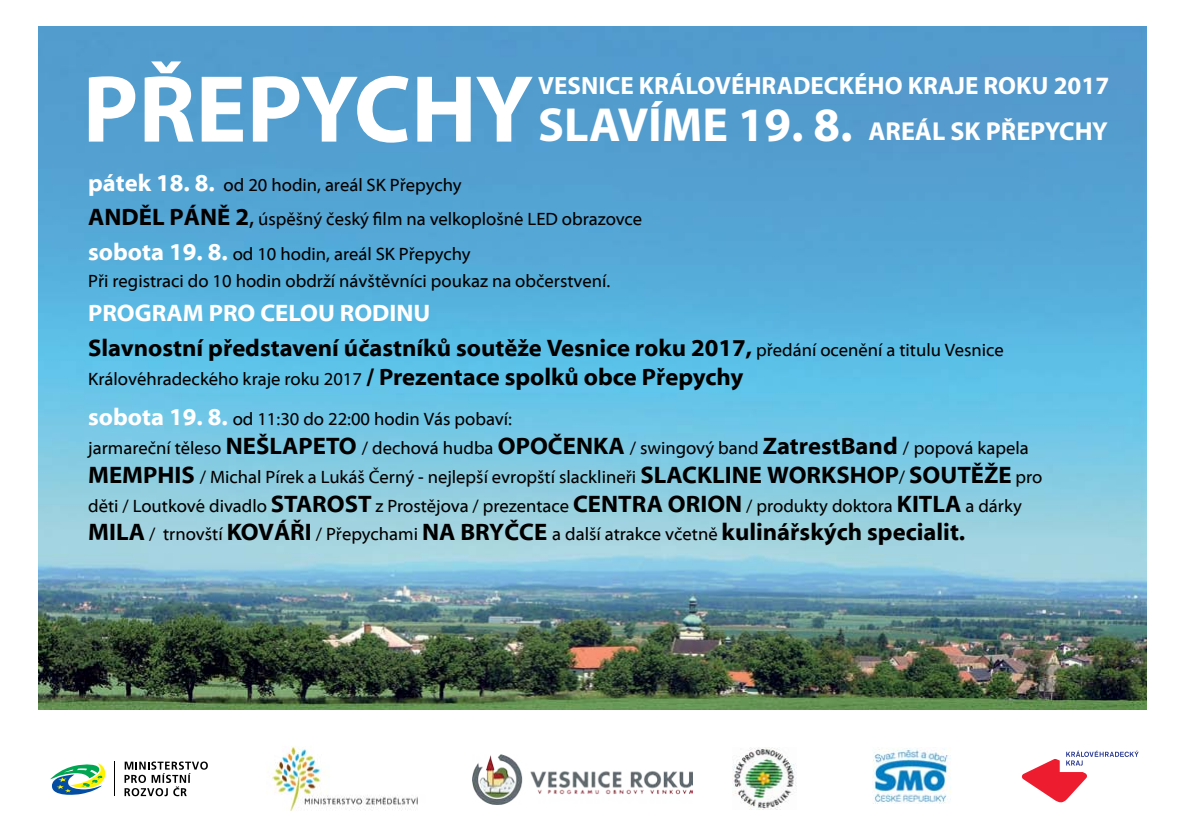
<style>
.page{position:relative;width:1191px;height:840px;background:#fff}
.page>*{position:absolute;margin:0;border:0;box-sizing:border-box;transform-origin:0 0}
.t1{font:700 48px "Myriad Pro";color:#fff}
.t2{font:700 26px "Myriad Pro";color:#fff}
.t3{font:700 25px "Myriad Pro";color:#fff}
.t4{font:700 24px/34.4px "Myriad Web Pro";color:#000}
.t5{font:18px/28.8px "Myriad Web Pro";color:#000}
.s1{font-size:96px}
.s2{font-weight:700;font-size:24px;color:#fff}
.s3{font-weight:700;font-size:24px}
.s4{font-size:24px}
.s5{color:#fff}
.s6{font-weight:400;font-size:18px}
</style>
<div class="page">
<img style="left:38px;top:27px;width:1108px;height:682px">
<img style="left:272px;top:746px;width:146px;height:65px">
<img style="left:872px;top:748px;width:78px;height:55px">
<img style="left:733px;top:747px;width:63px;height:62px">
<svg style="left:1021px;top:750px;width:117px;height:53px"></svg>
<hr style="left:114px;top:761px;width:1px;height:34px;background:#000">
<svg style="left:124px;top:761px;width:84px;height:34px"></svg>
<svg style="left:50px;top:763px;width:56px;height:32px"></svg>
<img style="left:472px;top:754px;width:220px;height:50px">
<h1 class="t1" style="left:82px;top:94px;width:771px"><span class="s1">PŘEPYCHY</span>SLAVÍME 19. 8.</h1>
<h3 class="t3" style="left:538px;top:69px;width:572px">VESNICE KRÁLOVÉHRADECKÉHO KRAJE ROKU 2017</h3>
<h2 class="t2" style="left:868px;top:114px;width:241px">AREÁL SK PŘEPYCHY</h2>
<p class="t5" style="left:88px;top:168px;width:555px;line-height:34.4px"><span class="s2">pátek 18. 8.</span> od 20 hodin, areál SK Přepychy<br><span class="s3">ANDĚL PÁNĚ 2</span><span class="s4">,</span> úspěšný český film na velkoplošné LED obrazovce <span class="s2">sobota 19. 8.</span> od 10 hodin, areál SK Přepychy</p>
<p class="t5" style="left:88px;top:267px;width:523px">Při registraci do 10 hodin obdrží návštěvníci poukaz na občerstvení.</p>
<h3 class="t4" style="left:88px;top:296px;width:917px"><span class="s5">PROGRAM PRO CELOU RODINU<br></span>Slavnostní představení účastníků soutěže Vesnice roku 2017, <span class="s6">předání ocenění a titulu Vesnice</span></h3>
<p class="t5" style="left:88px;top:364px;width:656px">Královéhradeckého kraje roku 2017 <span class="s3">/ Prezentace spolků obce Přepychy</span></p>
<p class="t5" style="left:88px;top:405px;width:956px"><span class="s2">sobota 19. 8.</span> od 11:30 do 22:00 hodin Vás pobaví:<br>jarmareční těleso <span class="s3">NEŠLAPETO</span> / dechová hudba <span class="s3">OPOČENKA</span> / swingový band <span class="s3">ZatrestBand</span> / popová kapela <span class="s3">MEMPHIS</span> / Michal Pírek a Lukáš Černý - nejlepší evropští slacklineři <span class="s3">SLACKLINE WORKSHOP</span>/ <span class="s3">SOUTĚŽE</span> pro děti / Loutkové divadlo <span class="s3">STAROST</span> z Prostějova / prezentace <span class="s3">CENTRA ORION</span> / produkty doktora <span class="s3">KITLA</span> a dárky</p>
<h3 class="t4" style="left:88px;top:515px;width:878px">MILA <span class="s6">/ trnovští</span> KOVÁŘI <span class="s6">/ Přepychami</span> NA BRYČCE <span class="s6">a další atrakce včetně</span> kulinářských specialit.</h3>
</div>
